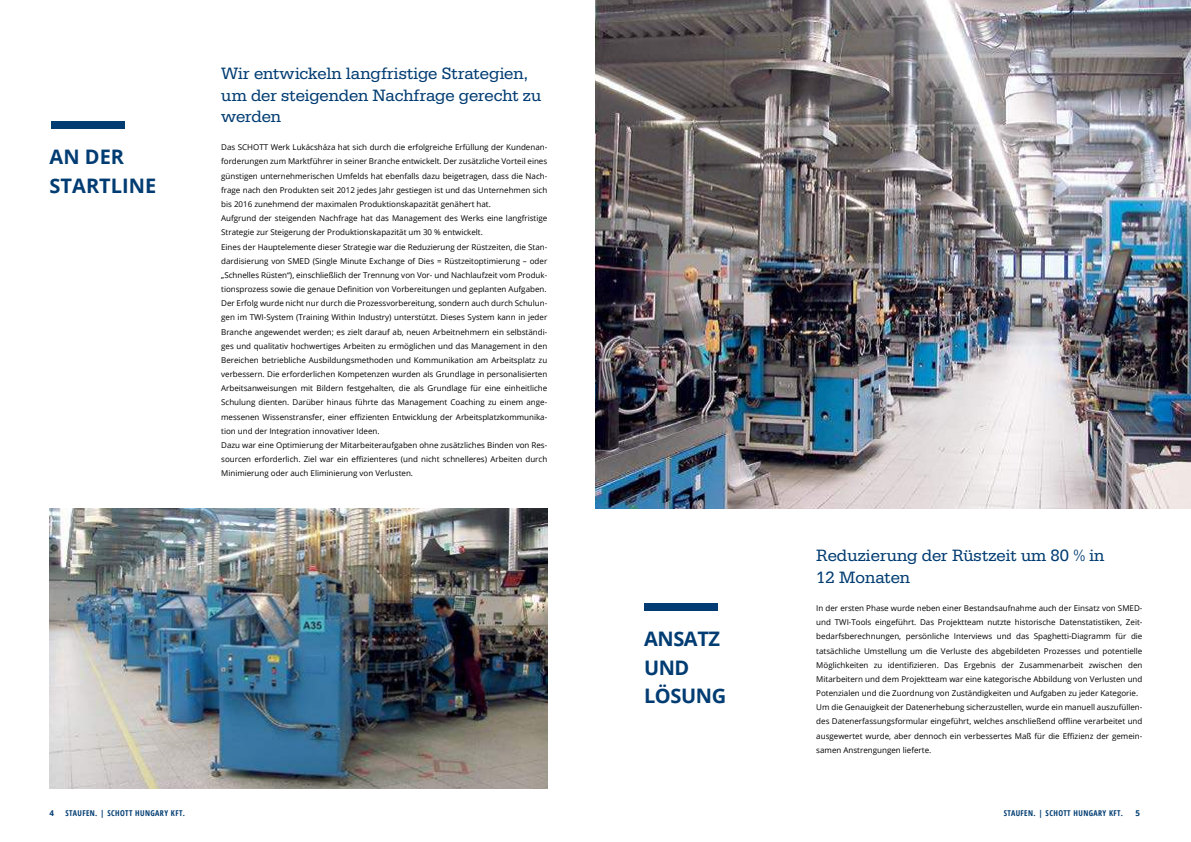
<style>
.page{position:relative;width:1191px;height:842px;background:#fff}
.page>*{position:absolute;margin:0;border:0;box-sizing:border-box;transform-origin:0 0}
.t1{font:700 20px/28.3px "Open Sans";letter-spacing:-.02em;color:#003c72}
.t2{font:700 20px/28.3px "Open Sans";color:#003c72}
.t3{font:17px/21.3px "Serifa D";color:#003c72}
.t4{font:8px/14.2px "Open Sans";color:#000}
.t5{font:700 condensed 8px "Open Sans";letter-spacing:.05em;color:#003c72}
.t6{font:700 8px "Open Sans";color:#003c72}
.s1{font-stretch:normal}
</style>
<div class="page">
<div style="left:644px;top:603px;width:73px;height:8px;background:#003c72"></div>
<img style="left:595px;top:0;width:596px;height:509px">
<div style="left:51px;top:122px;width:73px;height:7px;background:#003c72"></div>
<img style="left:50px;top:509px;width:497px;height:279px">
<h1 class="t2" style="left:50px;top:145px;width:108px">AN DER<br>STARTLINE</h1>
<h2 class="t3" style="left:221px;top:64px;width:322px">Wir entwickeln langfristige Strategien, um der steigenden Nachfrage gerecht zu werden</h2>
<p class="t4" style="left:221px;top:141px;width:327px">Das SCHOTT Werk Lukácsháza hat sich durch die erfolgreiche Erfüllung der Kundenan&shy;forderungen zum Marktführer in seiner Branche entwickelt. Der zusätzliche Vorteil eines günstigen unternehmerischen Umfelds hat ebenfalls dazu beigetragen, dass die Nach&shy;frage nach den Produkten seit 2012 jedes Jahr gestiegen ist und das Unternehmen sich bis 2016 zunehmend der maximalen Produktionskapazität genähert hat.<br>Aufgrund der steigenden Nachfrage hat das Management des Werks eine langfristige Strategie zur Steigerung der Produktionskapazität um 30 % entwickelt.<br>Eines der Hauptelemente dieser Strategie war die Reduzierung der Rüstzeiten, die Stan&shy;dardisierung von SMED (Single Minute Exchange of Dies = Rüstzeitoptimierung – oder „Schnelles Rüsten“), einschließlich der Trennung von Vor- und Nachlaufzeit vom Produk&shy;tionsprozess sowie die genaue De昀椀nition von Vorbereitungen und geplanten Aufgaben.<br>Der Erfolg wurde nicht nur durch die Prozessvorbereitung, sondern auch durch Schulun&shy;gen im TWI-System (Training Within Industry) unterstützt. Dieses System kann in jeder Branche angewendet werden; es zielt darauf ab, neuen Arbeitnehmern ein selbständi&shy;ges und qualitativ hochwertiges Arbeiten zu ermöglichen und das Management in den Bereichen betriebliche Ausbildungsmethoden und Kommunikation am Arbeitsplatz zu verbessern. Die erforderlichen Kompetenzen wurden als Grundlage in personalisierten Arbeitsanweisungen mit Bildern festgehalten, die als Grundlage für eine einheitliche Schulung dienten. Darüber hinaus führte das Management Coaching zu einem ange&shy;messenen Wissenstransfer, einer e昀케zienten Entwicklung der Arbeitsplatzkommunika&shy;tion und der Integration innovativer Ideen.<br>Dazu war eine Optimierung der Mitarbeiteraufgaben ohne zusätzliches Binden von Res&shy;sourcen erforderlich. Ziel war ein e昀케zienteres (und nicht schnelleres) Arbeiten durch Minimierung oder auch Eliminierung von Verlusten.</p>
<h1 class="t1" style="left:644px;top:627px;width:84px">ANSATZ<br>UND<br>LÖSUNG</h1>
<h2 class="t3" style="left:816px;top:546px;width:290px">Reduzierung der Rüstzeit um 80 % in<br>12 Monaten</h2>
<p class="t4" style="left:816px;top:602px;width:327px">In der ersten Phase wurde neben einer Bestandsaufnahme auch der Einsatz von SMED&shy;und TWI-Tools eingeführt. Das Projektteam nutzte historische Datenstatistiken, Zeit&shy;bedarfsberechnungen, persönliche Interviews und das Spaghetti-Diagramm für die tatsächliche Umstellung um die Verluste des abgebildeten Prozesses und potentielle Möglichkeiten zu identi昀椀zieren. Das Ergebnis der Zusammenarbeit zwischen den Mitarbeitern und dem Projektteam war eine kategorische Abbildung von Verlusten und Potenzialen und die Zuordnung von Zuständigkeiten und Aufgaben zu jeder Kategorie.<br>Um die Genauigkeit der Datenerhebung sicherzustellen, wurde ein manuell auszufüllen&shy;des Datenerfassungsformular eingeführt, welches anschließend o昀툀ine verarbeitet und ausgewertet wurde, aber dennoch ein verbessertes Maß für die E昀케zienz der gemein&shy;samen Anstrengungen lieferte.</p>
<p class="t5" style="left:50px;top:808px;width:137px"><span class="s1">4</span> STAUFEN. <span class="s1">|</span> SCHOTT HUNGARY KFT.</p>
<p class="t5" style="left:1003px;top:808px;width:121px">STAUFEN. <span class="s1">|</span> SCHOTT HUNGARY KFT.</p>
<p class="t6" style="left:1135px;top:810px;width:6px">5</p>
</div>
